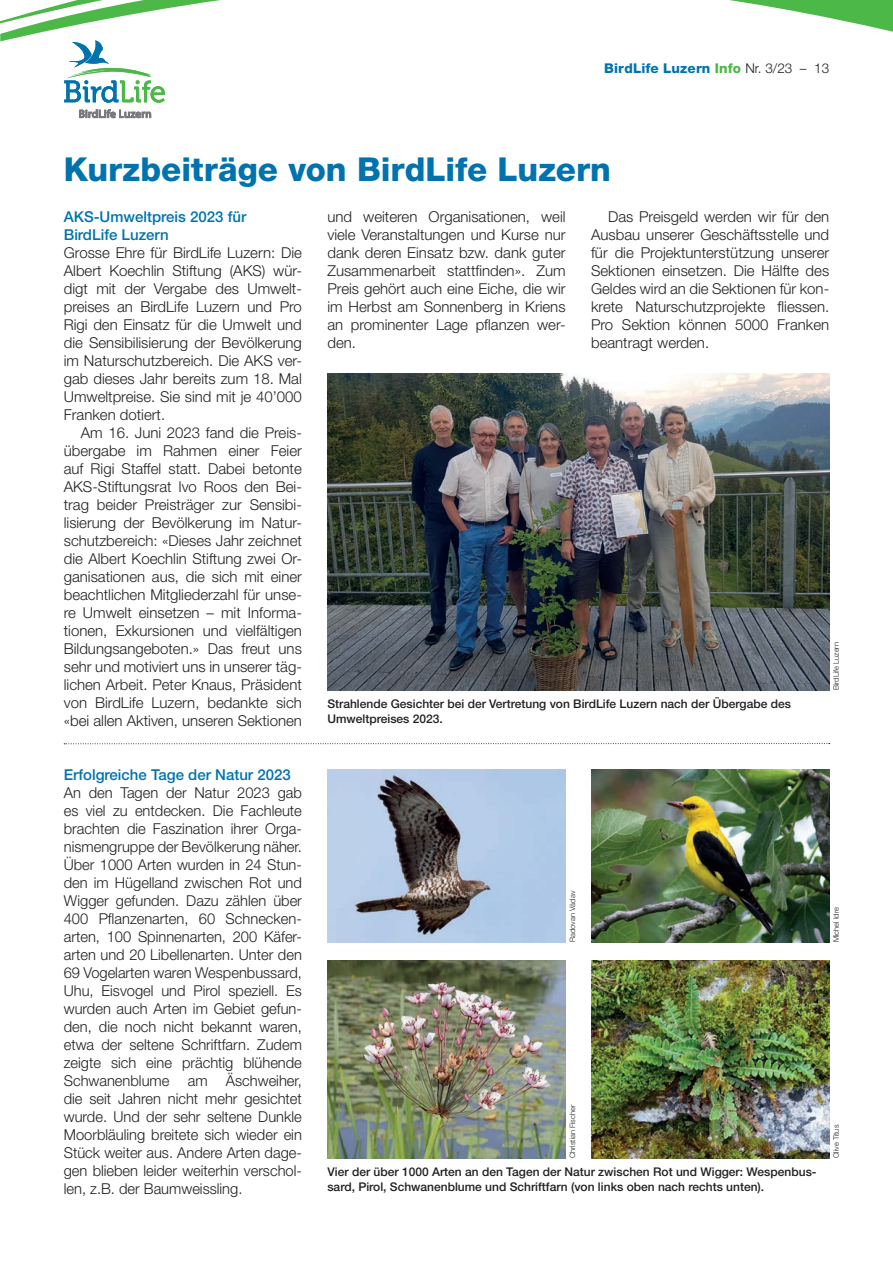
<style>
.page{position:relative;width:893px;height:1263px;background:#fff}
.page>*{position:absolute;margin:0;border:0;box-sizing:border-box;transform-origin:0 0}
.t1{font:800 33px "Helvetica Neue LT Std";color:#0073ae}
.t2{font:300 15px/18px "Helvetica Neue LT Std";color:#231f20;text-align:justify}
.t3{font:500 15px/18px "Helvetica Neue LT Std";color:#0073ae}
.t4{font:800 13.5px "Helvetica Neue LT Std";letter-spacing:.01em;color:#0073ae}
.t5{font:500 12px/14.4px "Helvetica Neue LT Std";color:#231f20}
.t6{font:300 7.5px "Helvetica Neue LT Std";color:#231f20}
.s1{color:#4cb848}
.s2{font-weight:300;color:#231f20}
</style>
<div class="page">
<img style="left:327px;top:373px;width:502px;height:317px">
<svg style="left:165px;top:0;width:728px;height:32px"></svg>
<svg style="left:0;top:0;width:165px;height:103px"></svg>
<svg style="left:79px;top:109px;width:72px;height:10px"></svg>
<svg style="left:64px;top:743px;width:766px;height:1px"></svg>
<img style="left:327px;top:770px;width:239px;height:172px">
<img style="left:327px;top:960px;width:239px;height:198px">
<img style="left:591px;top:770px;width:238px;height:172px">
<img style="left:591px;top:960px;width:238px;height:198px">
<p class="t4" style="left:604px;top:61px;width:226px">BirdLife Luzern <span class="s1">Info</span> <span class="s2">Nr. 3/23 – 13</span></p>
<h1 class="t1" style="left:64px;top:150px;width:549px">Kurzbeiträge von BirdLife Luzern</h1>
<p class="t3" style="left:64px;top:208px;width:184px">AKS-Umweltpreis 2023 für<br>BirdLife Luzern</p>
<p class="t2" style="left:64px;top:243px;width:240px">Grosse Ehre für BirdLife Luzern: Die Albert Koechlin Stiftung (AKS) wür&shy;digt mit der Vergabe des Umwelt&shy;preises an BirdLife Luzern und Pro Rigi den Einsatz für die Umwelt und die Sensibilisierung der Bevölkerung im Naturschutzbereich. Die AKS ver&shy;gab dieses Jahr bereits zum 18. Mal Umweltpreise. Sie sind mit je 40’000<br>Franken dotiert.</p>
<p class="t2" style="left:64px;top:423px;width:240px;text-indent:17px">Am 16. Juni 2023 fand die Preis&shy;übergabe im Rahmen einer Feier auf Rigi Staffel statt. Dabei betonte AKS-Stiftungsrat Ivo Roos den Bei&shy;trag beider Preisträger zur Sensibi&shy;lisierung der Bevölkerung im Natur&shy;schutzbereich: «Dieses Jahr zeichnet die Albert Koechlin Stiftung zwei Or&shy;ganisationen aus, die sich mit einer beachtlichen Mitgliederzahl für unse&shy;re Umwelt einsetzen – mit Informa&shy;tionen, Exkursionen und vielfältigen Bildungsangeboten.» Das freut uns sehr und motiviert uns in unserer täg&shy;lichen Arbeit. Peter Knaus, Präsident von BirdLife Luzern, bedankte sich «bei allen Aktiven, unseren Sektionen</p>
<p class="t3" style="left:64px;top:766px;width:228px">Erfolgreiche Tage der Natur 2023</p>
<p class="t2" style="left:64px;top:783px;width:240px">An den Tagen der Natur 2023 gab es viel zu entdecken. Die Fachleute brachten die Faszination ihrer Orga&shy;nismengruppe der Bevölkerung näher.<br>Über 1000 Arten wurden in 24 Stun&shy;den im Hügelland zwischen Rot und Wigger gefunden. Dazu zählen über 400 Pflanzenarten, 60 Schnecken&shy;arten, 100 Spinnenarten, 200 Käfer&shy;arten und 20 Libellenarten. Unter den 69 Vogelarten waren Wespenbussard, Uhu, Eisvogel und Pirol speziell. Es wurden auch Arten im Gebiet gefun&shy;den, die noch nicht bekannt waren, etwa der seltene Schriftfarn. Zudem zeigte sich eine prächtig blühende Schwanenblume am Äschweiher, die seit Jahren nicht mehr gesichtet wurde. Und der sehr seltene Dunkle Moorbläuling breitete sich wieder ein Stück weiter aus. Andere Arten dage&shy;gen blieben leider weiterhin verschol&shy;len, z.B. der Baumweissling.</p>
<p class="t2" style="left:327px;top:207px;width:240px">und weiteren Organisationen, weil viele Veranstaltungen und Kurse nur dank deren Einsatz bzw. dank guter Zusammenarbeit stattfinden». Zum Preis gehört auch eine Eiche, die wir im Herbst am Sonnenberg in Kriens an prominenter Lage pflanzen wer&shy;den.</p>
<p class="t2" style="left:591px;top:207px;width:240px;text-indent:17px">Das Preisgeld werden wir für den Ausbau unserer Geschäftsstelle und für die Projektunterstützung unserer Sektionen einsetzen. Die Hälfte des Geldes wird an die Sektionen für kon&shy;krete Naturschutzprojekte fliessen.<br>Pro Sektion können 5000 Franken beantragt werden.</p>
<p class="t5" style="left:327px;top:696px;width:465px">Strahlende Gesichter bei der Vertretung von BirdLife Luzern nach der Übergabe des<br>Umweltpreises 2023.</p>
<p class="t6" style="left:831px;top:690px;width:50px;rotate:-90deg">BirdLife Luzern</p>
<p class="t6" style="left:568px;top:942px;width:53px;rotate:-90deg">Radovan Václav</p>
<p class="t6" style="left:831px;top:942px;width:37px;rotate:-90deg">Michel Idre</p>
<p class="t6" style="left:568px;top:1158px;width:55px;rotate:-90deg">Christian Fischer</p>
<p class="t5" style="left:327px;top:1164px;width:491px">Vier der über 1000 Arten an den Tagen der Natur zwischen Rot und Wigger: Wespenbus&shy;sard, Pirol, Schwanenblume und Schriftfarn (von links oben nach rechts unten).</p>
<p class="t6" style="left:831px;top:1158px;width:35px;rotate:-90deg">Olive Titus</p>
</div>
